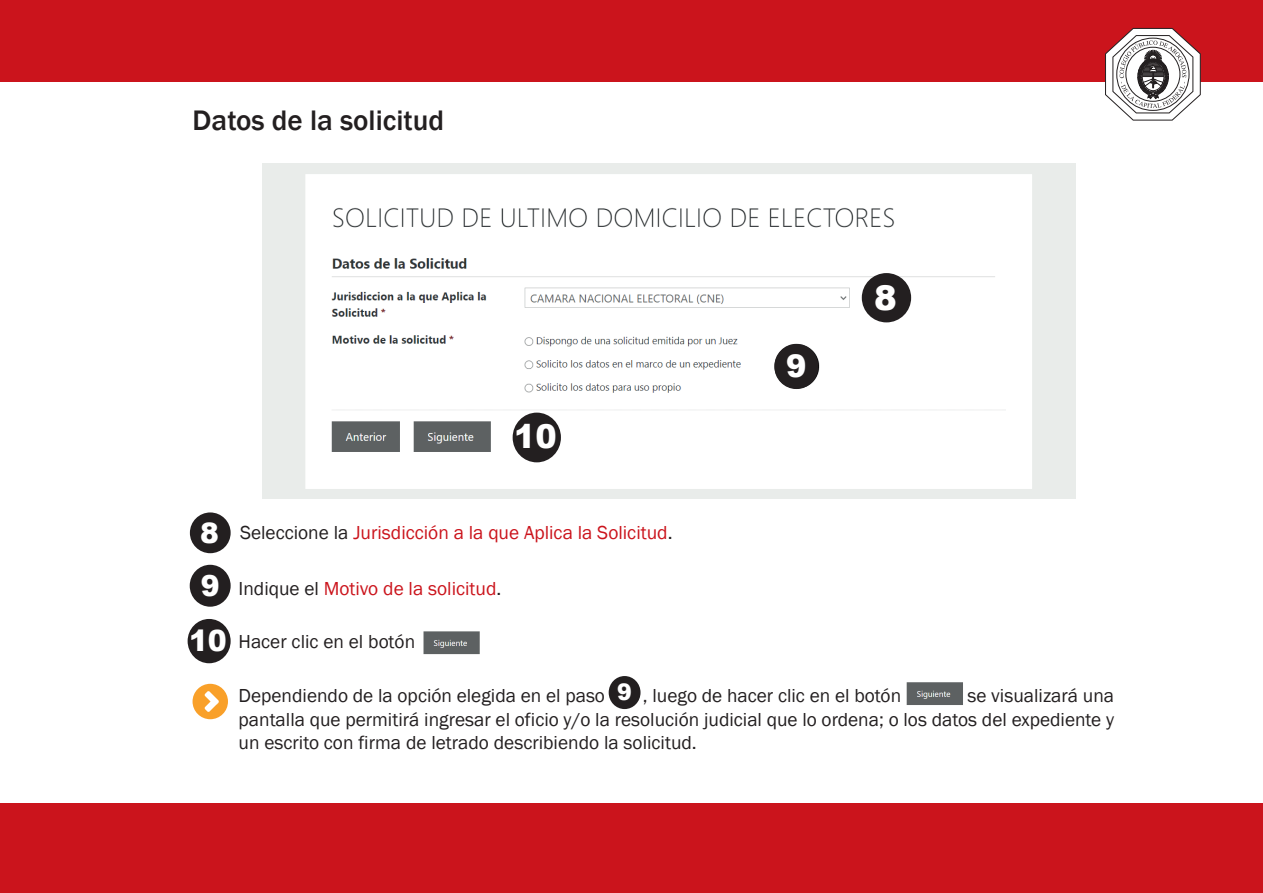
<style>
.page{position:relative;width:1263px;height:893px;background:#fff}
.page>*{position:absolute;margin:0;border:0;box-sizing:border-box;transform-origin:0 0}
.t1{font:900 34.2px "Arial";color:#fff}
.t2{font:900 32.85px "Arial";color:#fff}
.t3{font:900 31.2px "Arial";color:#fff}
.t4{font:500 28.95px "Franklin Gothic";color:#231f20}
.t5{font:900 28.2px "Arial";color:#fff}
.t6{font:900 22.8px "Arial";color:#fff;scale:.96 1}
.t7{font:19.35px/23.2px "Franklin Gothic";color:#231f20;text-align:justify}
.t8{font:19.35px "Franklin Gothic";color:#cb141c}
.s1{font-family:"Arial";font-weight:900;font-size:28.95px;color:#fff}
.s2{color:#231f20}
.s3{font-family:"Arial";font-weight:900;font-size:29.25px;color:#fff}
</style>
<div class="page">
<img style="left:263px;top:163px;width:812px;height:336px">
<div style="left:0;top:803px;width:1263px;height:90px;background:#cb141c"></div>
<div style="left:0;top:0;width:1263px;height:81px;background:#cb141c"></div>
<svg style="left:1105px;top:28px;width:96px;height:93px"></svg>
<div style="left:774px;top:344px;width:44px;height:45px;background:#231f20;border-radius:50%"></div>
<div style="left:513px;top:413px;width:48px;height:49px;background:#231f20;border-radius:50%"></div>
<div style="left:862px;top:273px;width:49px;height:49px;background:#231f20;border-radius:50%"></div>
<div style="left:190px;top:512px;width:41px;height:41px;background:#231f20;border-radius:50%"></div>
<div style="left:190px;top:565px;width:41px;height:42px;background:#231f20;border-radius:50%"></div>
<div style="left:188px;top:619px;width:43px;height:44px;background:#231f20;border-radius:50%"></div>
<img style="left:423px;top:631px;width:57px;height:24px">
<div style="left:193px;top:684px;width:35px;height:35px;background:#f9a029;border-radius:50%"></div>
<svg style="left:204px;top:691px;width:15px;height:21px"></svg>
<div style="left:609px;top:676px;width:31px;height:33px;background:#231f20;border-radius:50%"></div>
<img style="left:906px;top:682px;width:57px;height:23px">
<h3 class="t4" style="left:193px;top:102px;width:253px">Datos de la solicitud</h3>
<h2 class="t2" style="left:514px;top:413px;width:44px">10</h2>
<h3 class="t3" style="left:786px;top:343px;width:22px">9</h3>
<h1 class="t1" style="left:874px;top:273px;width:24px">8</h1>
<h3 class="t5" style="left:200px;top:512px;width:20px">8</h3>
<p class="t8" style="left:201px;top:576px;width:302px"><span class="s1">9</span> <span class="s2">Indique el</span> Motivo de la solicitud<span class="s2">.</span></p>
<p class="t7" style="left:189px;top:630px;width:228px"><span class="s3">10</span> Hacer clic en el botón</p>
<p class="t7" style="left:239px;top:685px;width:368px">Dependiendo de la opción elegida en el paso</p>
<p class="t7" style="left:643px;top:685px;width:260px">, luego de hacer clic en el botón</p>
<p class="t8" style="left:240px;top:520px;width:434px"><span class="s2">Seleccione la</span> Jurisdicción a la que Aplica la Solicitud<span class="s2">.</span></p>
<p class="t6" style="left:617px;top:676px;width:17px">9</p>
<p class="t7" style="left:239px;top:685px;width:877px;text-indent:729px">se visualizará una pantalla que permitirá ingresar el oficio y/o la resolución judicial que lo ordena; o los datos del expediente y un escrito con firma de letrado describiendo la solicitud.</p>
</div>
